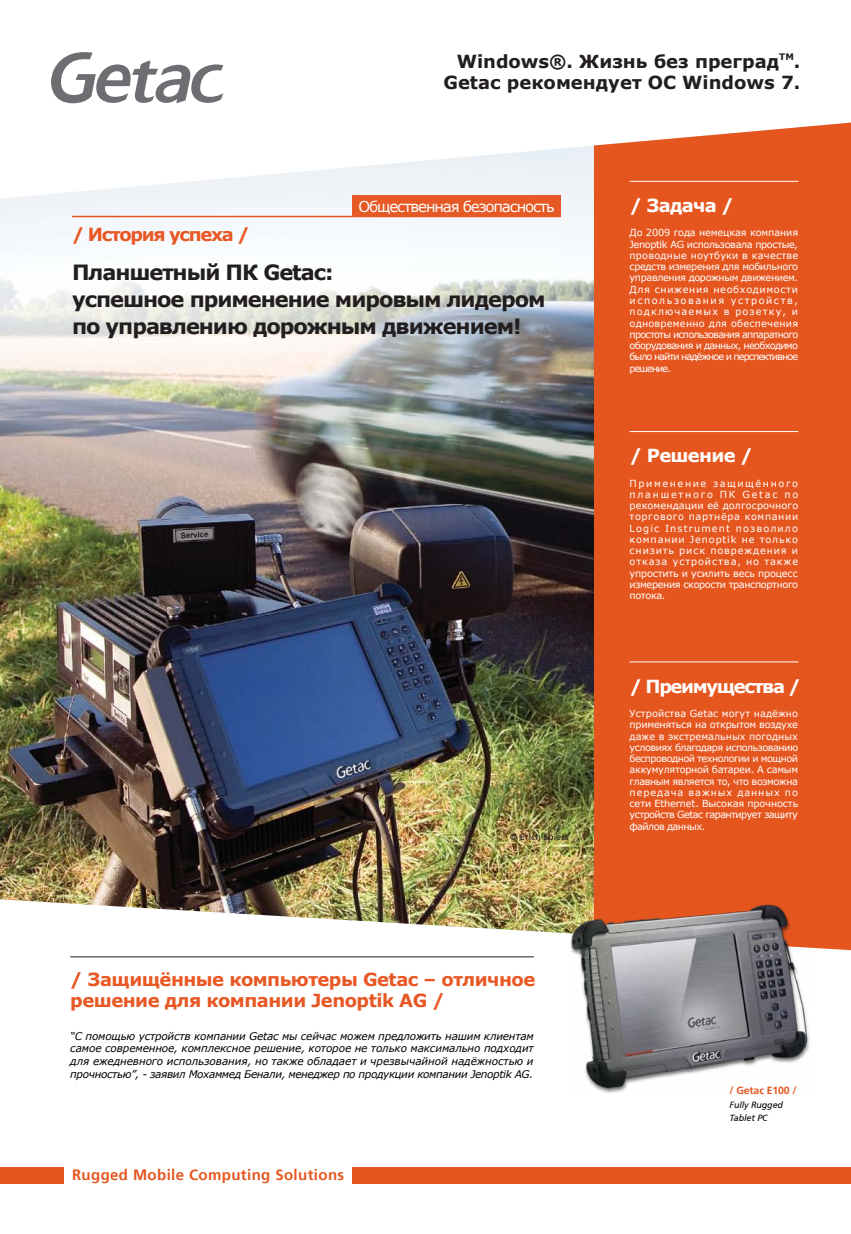
<style>
.page{position:relative;width:851px;height:1234px;background:#fff}
.page>*{position:absolute;margin:0;border:0;box-sizing:border-box;transform-origin:0 0}
.t1{font:700 21px/27px "Verdana";letter-spacing:-.05em;color:#221e1f}
.t2{font:700 18px/21px "Verdana";letter-spacing:-.03em;color:#e85824}
.t3{font:700 18px/21.6px "Verdana";color:#221e1f;text-align:right}
.t4{font:700 18px "Verdana";letter-spacing:-.055em;color:#fff}
.t5{font:700 18px "Verdana";letter-spacing:-.075em;color:#e85824}
.t6{font:700 18px "Verdana";letter-spacing:-.075em;color:#fff}
.t7{font:700 15px "Frutiger 65";letter-spacing:.025em;color:#e5561f}
.t8{font:15px "Verdana";letter-spacing:-.075em;color:#fff}
.t9{font:italic 10.5px/12.8px "Verdana";letter-spacing:-.035em;color:#000101;text-align:justify}
.t10{font:700 10.5px "Frutiger";letter-spacing:-.01em;color:#e5561f}
.t11{font:9.75px/11.2px "Verdana";letter-spacing:-.06em;color:#fff;text-align:justify}
.t12{font:italic 9px/13.5px "Frutiger 56";letter-spacing:-.01em;color:#000101}
.t13{font:9px "Frutiger";letter-spacing:.01em;color:#221e1f}
</style>
<div class="page">
<div style="left:0;top:1167px;width:64px;height:16px;background:#e5561f"></div>
<div style="left:353px;top:1167px;width:497px;height:16px;background:#e5561f"></div>
<hr style="left:70px;top:956px;width:464px;height:1px;background:#221e1f">
<svg style="left:51px;top:52px;width:172px;height:52px"></svg>
<img style="left:0;top:145px;width:594px;height:789px">
<div style="left:594px;top:123px;width:256px;height:826px;background:#e5561f"></div>
<hr style="left:629px;top:181px;width:169px;height:1px;background:#fff">
<hr style="left:629px;top:431px;width:169px;height:1px;background:#fff">
<hr style="left:629px;top:661px;width:169px;height:1px;background:#fff">
<img style="left:568px;top:903px;width:243px;height:190px">
<hr style="left:72px;top:216px;width:488px;height:1px;background:#e4551f">
<div style="left:352px;top:194px;width:208px;height:22px;background:#e65824"></div>
<h2 class="t3" style="left:443px;top:50px;width:358px">Windows®. Жизнь без преград<sup>TM</sup>.<br>Getac рекомендует ОС Windows 7.</h2>
<h2 class="t5" style="left:72px;top:223px;width:179px">/ История успеха /</h2>
<h3 class="t8" style="left:358px;top:196px;width:198px">Общественная безопасность</h3>
<h1 class="t1" style="left:72px;top:258px;width:475px">Планшетный ПК Getac:<br>успешное применение мировым лидером по управлению дорожным движением!</h1>
<p class="t13" style="left:510px;top:831px;width:60px">© Erich Spiess</p>
<h2 class="t2" style="left:70px;top:968px;width:466px">/ Защищённые компьютеры Getac – отличное решение для компании Jenoptik AG /</h2>
<p class="t9" style="left:70px;top:1028px;width:465px">“С помощью устройств компании Getac мы сейчас можем предложить нашим клиентам самое современное, комплексное решение, которое не только максимально подходит для ежедневного использования, но также обладает и чрезвычайной надёжностью и прочностью”, - заявил Мохаммед Бенали, менеджер по продукции компании Jenoptik AG.</p>
<h3 class="t7" style="left:72px;top:1165px;width:274px">Rugged Mobile Computing Solutions</h3>
<h2 class="t4" style="left:629px;top:194px;width:106px">/ Задача /</h2>
<p class="t11" style="left:629px;top:227px;width:170px">До 2009 года немецкая компания Jenoptik AG использовала простые, проводные ноутбуки в качестве средств измерения для мобильного управления дорожным движением.<br>Для снижения необходимости использования устройств, подключаемых в розетку, и одновременно для обеспечения простоты использования аппаратного оборудования и данных, необходимо было найти надёжное и перспективное решение.</p>
<h2 class="t4" style="left:629px;top:444px;width:124px">/ Решение /</h2>
<p class="t11" style="left:629px;top:477px;width:170px">Применение защищённого планшетного ПК Getac по рекомендации её долгосрочного торгового партнёра компании Logic Instrument позволило компании Jenoptik не только снизить риск повреждения и отказа устройства, но также упростить и усилить весь процесс измерения скорости транспортного потока.</p>
<h2 class="t6" style="left:629px;top:674px;width:173px">/ Преимущества /</h2>
<p class="t11" style="left:629px;top:707px;width:170px">Устройства Getac могут надёжно применяться на открытом воздухе даже в экстремальных погодных условиях благодаря использованию беспроводной технологии и мощной аккумуляторной батареи. А самым главным является то, что возможна передача важных данных по сети Ethernet. Высокая прочность устройств Getac гарантирует защиту файлов данных.</p>
<p class="t10" style="left:729px;top:1084px;width:68px">/ Getac E100 /</p>
<p class="t12" style="left:729px;top:1097px;width:55px">Fully Rugged<br>Tablet PC</p>
</div>
